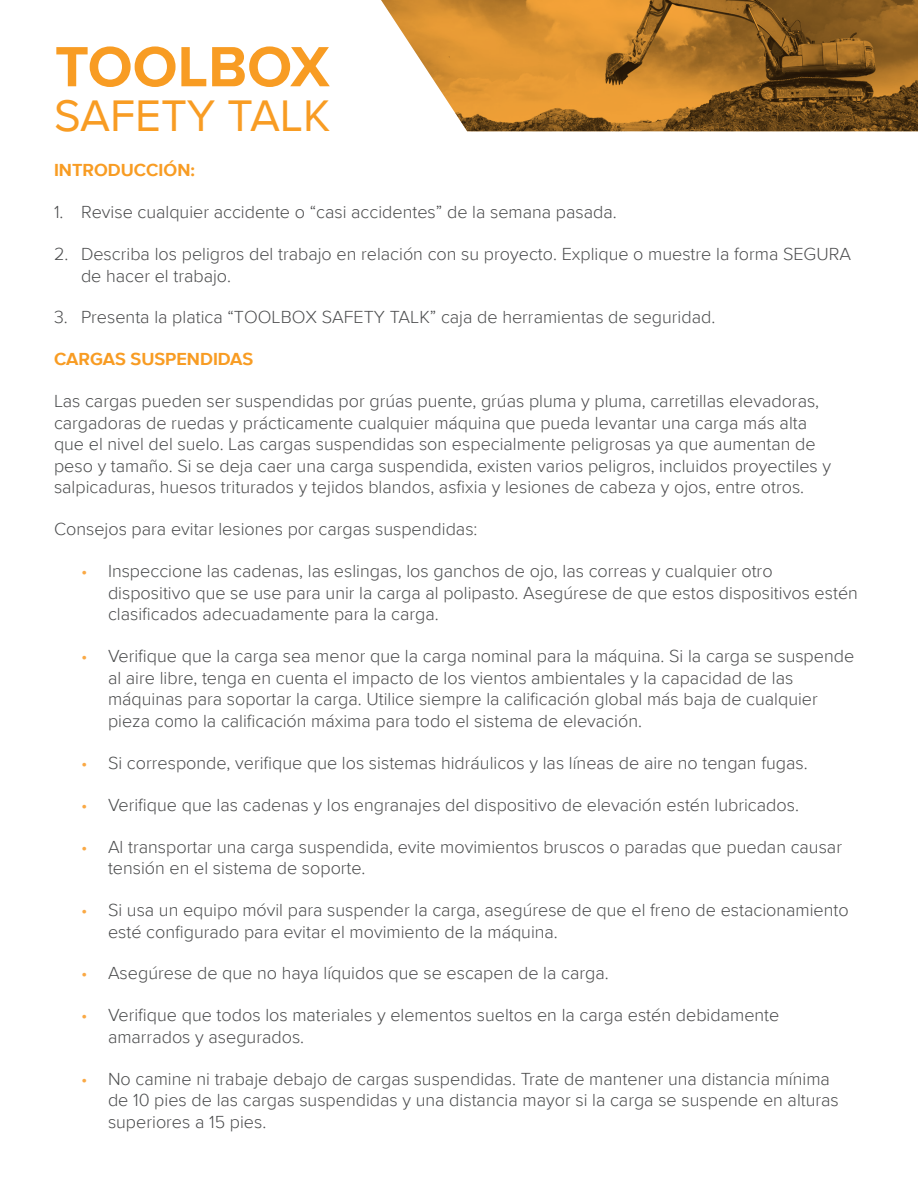
<style>
.page{position:relative;width:918px;height:1188px;background:#fff}
.page>*{position:absolute;margin:0;border:0;box-sizing:border-box;transform-origin:0 0}
.t1{font:700 58.8px "Proxima Nova";color:#f89c23}
.t2{font:45.45px "Proxima Nova";color:#f89c23}
.Body{font:300 18px/21.6px "Proxima Nova";color:#4b4c4d}
.Body-2{font:700 18px "Proxima Nova";color:#f89c23}
.s1{color:#faa945}
</style>
<div class="page">
<svg style="left:381px;top:0;width:537px;height:131px;background:#b27e38"></svg>
<h1 class="t1" style="left:55px;top:23px;width:276px">TOOLBOX</h1>
<h2 class="t2" style="left:54px;top:82px;width:278px">SAFETY TALK</h2>
<p class="Body-2" style="left:54px;top:157px;width:142px">INTRODUCCIÓN:</p>
<p class="Body" style="left:54px;top:200px;width:564px">1. Revise cualquier accidente o “casi accidentes” de la semana pasada.</p>
<p class="Body" style="left:81px;top:242px;width:772px;text-indent:-27px">2. Describa los peligros del trabajo en relación con su proyecto. Explique o muestre la forma SEGURA de hacer el trabajo.</p>
<p class="Body" style="left:54px;top:306px;width:663px">3. Presenta la platica “TOOLBOX SAFETY TALK” caja de herramientas de seguridad.</p>
<p class="Body-2" style="left:54px;top:346px;width:201px">CARGAS SUSPENDIDAS</p>
<p class="Body" style="left:54px;top:389px;width:779px">Las cargas pueden ser suspendidas por grúas puente, grúas pluma y pluma, carretillas elevadoras, cargadoras de ruedas y prácticamente cualquier máquina que pueda levantar una carga más alta que el nivel del suelo. Las cargas suspendidas son especialmente peligrosas ya que aumentan de peso y tamaño. Si se deja caer una carga suspendida, existen varios peligros, incluidos proyectiles y salpicaduras, huesos triturados y tejidos blandos, asfixia y lesiones de cabeza y ojos, entre otros.</p>
<p class="Body" style="left:54px;top:518px;width:425px">Consejos para evitar lesiones por cargas suspendidas:</p>
<p class="Body" style="left:108px;top:560px;width:751px;text-indent:-27px"><span class="s1">•</span> Inspeccione las cadenas, las eslingas, los ganchos de ojo, las correas y cualquier otro dispositivo que se use para unir la carga al polipasto. Asegúrese de que estos dispositivos estén clasificados adecuadamente para la carga.</p>
<p class="Body" style="left:108px;top:645px;width:748px;text-indent:-27px"><span class="s1">•</span> Verifique que la carga sea menor que la carga nominal para la máquina. Si la carga se suspende al aire libre, tenga en cuenta el impacto de los vientos ambientales y la capacidad de las máquinas para soportar la carga. Utilice siempre la calificación global más baja de cualquier pieza como la calificación máxima para todo el sistema de elevación.</p>
<p class="Body" style="left:81px;top:751px;width:728px"><span class="s1">•</span> Si corresponde, verifique que los sistemas hidráulicos y las líneas de aire no tengan fugas.</p>
<p class="Body" style="left:81px;top:793px;width:720px"><span class="s1">•</span> Verifique que las cadenas y los engranajes del dispositivo de elevación estén lubricados.</p>
<p class="Body" style="left:108px;top:835px;width:736px;text-indent:-27px"><span class="s1">•</span> Al transportar una carga suspendida, evite movimientos bruscos o paradas que puedan causar tensión en el sistema de soporte.</p>
<p class="Body" style="left:108px;top:898px;width:742px;text-indent:-27px"><span class="s1">•</span> Si usa un equipo móvil para suspender la carga, asegúrese de que el freno de estacionamiento esté configurado para evitar el movimiento de la máquina.</p>
<p class="Body" style="left:81px;top:962px;width:529px"><span class="s1">•</span> Asegúrese de que no haya líquidos que se escapen de la carga.</p>
<p class="Body" style="left:108px;top:1004px;width:673px;text-indent:-27px"><span class="s1">•</span> Verifique que todos los materiales y elementos sueltos en la carga estén debidamente amarrados y asegurados.</p>
<p class="Body" style="left:108px;top:1067px;width:732px;text-indent:-27px"><span class="s1">•</span> No camine ni trabaje debajo de cargas suspendidas. Trate de mantener una distancia mínima de 10 pies de las cargas suspendidas y una distancia mayor si la carga se suspende en alturas superiores a 15 pies.</p>
</div>
